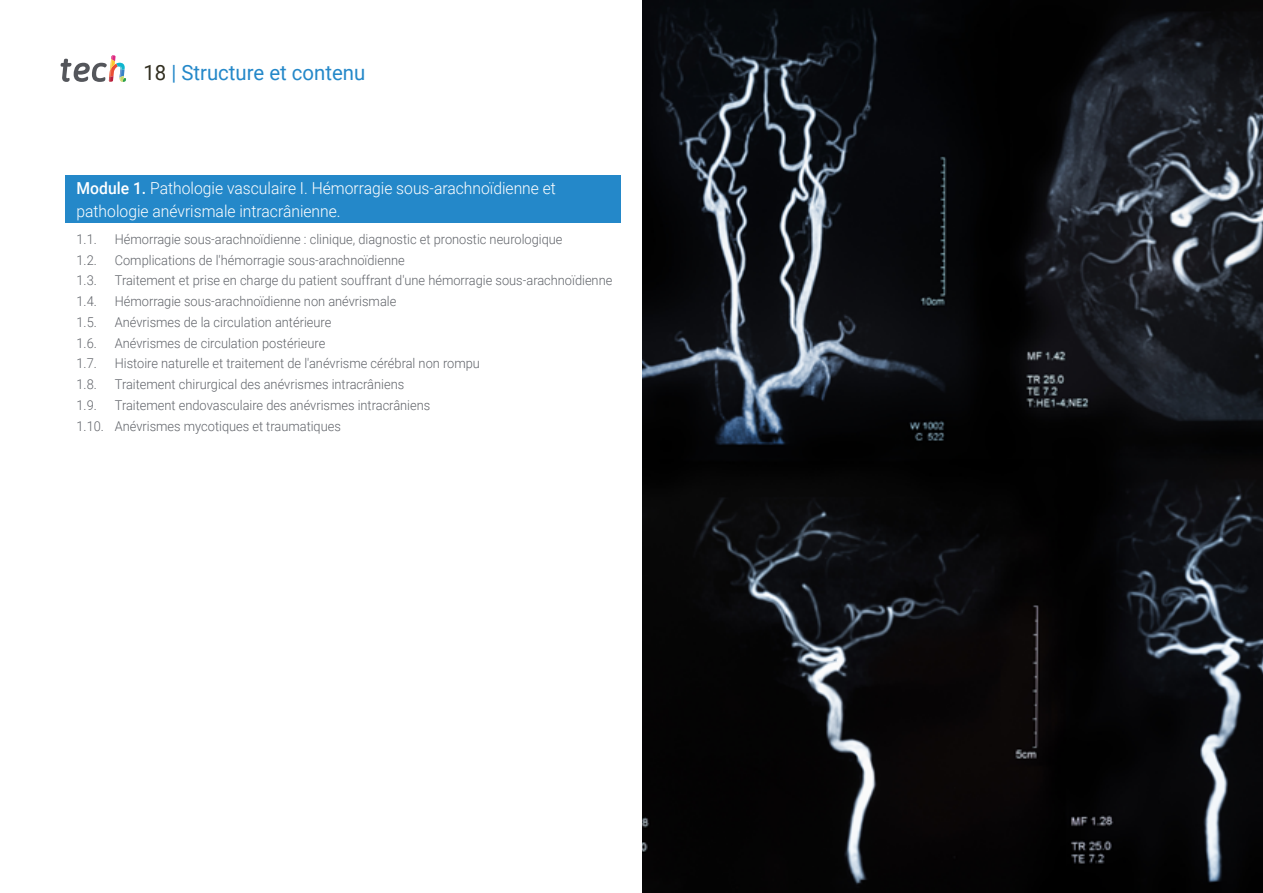
<style>
.page{position:relative;width:1263px;height:893px;background:#fff}
.page>*{position:absolute;margin:0;border:0;box-sizing:border-box;transform-origin:0 0}
.t1{font:21px "Roboto";color:#2488c9}
.t2{font:300 16.5px/22.5px "Roboto";color:#fff;scale:.95 1}
.t3{font:300 13.5px/20.7px "Roboto";color:#61646a;scale:.95 1}
.s1{color:#312e20}
.s2{font-weight:500}
</style>
<div class="page">
<svg style="left:61px;top:55px;width:65px;height:27px"></svg>
<div style="left:65px;top:175px;width:556px;height:48px;background:#2488c9"></div>
<img style="left:642px;top:0;width:621px;height:893px">
<h1 class="t1" style="left:144px;top:57px;width:223px"><span class="s1">18</span> | Structure et contenu</h1>
<p class="t2" style="left:77px;top:176px;width:506px"><span class="s2">Module 1.</span> Pathologie vasculaire I. Hémorragie sous-arachnoïdienne et pathologie anévrismale intracrânienne.</p>
<p class="t3" style="left:77px;top:228px;width:23px">1.1.</p>
<p class="t3" style="left:115px;top:228px;width:473px">Hémorragie sous-arachnoïdienne : clinique, diagnostic et pronostic neurologique</p>
<p class="t3" style="left:77px;top:249px;width:23px">1.2.</p>
<p class="t3" style="left:115px;top:249px;width:307px">Complications de l'hémorragie sous-arachnoïdienne</p>
<p class="t3" style="left:77px;top:270px;width:23px">1.3.</p>
<p class="t3" style="left:115px;top:270px;width:525px">Traitement et prise en charge du patient souffrant d'une hémorragie sous-arachnoïdienne</p>
<p class="t3" style="left:77px;top:290px;width:23px">1.4.</p>
<p class="t3" style="left:115px;top:290px;width:298px">Hémorragie sous-arachnoïdienne non anévrismale</p>
<p class="t3" style="left:77px;top:311px;width:23px">1.5.</p>
<p class="t3" style="left:115px;top:311px;width:229px">Anévrismes de la circulation antérieure</p>
<p class="t3" style="left:77px;top:332px;width:23px">1.6.</p>
<p class="t3" style="left:115px;top:332px;width:223px">Anévrismes de circulation postérieure</p>
<p class="t3" style="left:77px;top:353px;width:23px">1.7.</p>
<p class="t3" style="left:115px;top:353px;width:386px">Histoire naturelle et traitement de l'anévrisme cérébral non rompu</p>
<p class="t3" style="left:77px;top:373px;width:23px">1.8.</p>
<p class="t3" style="left:115px;top:373px;width:306px">Traitement chirurgical des anévrismes intracrâniens</p>
<p class="t3" style="left:77px;top:394px;width:23px">1.9.</p>
<p class="t3" style="left:77px;top:394px;width:374px;text-indent:38px">Traitement endovasculaire des anévrismes intracrâniens<br>1.10. Anévrismes mycotiques et traumatiques</p>
</div>
